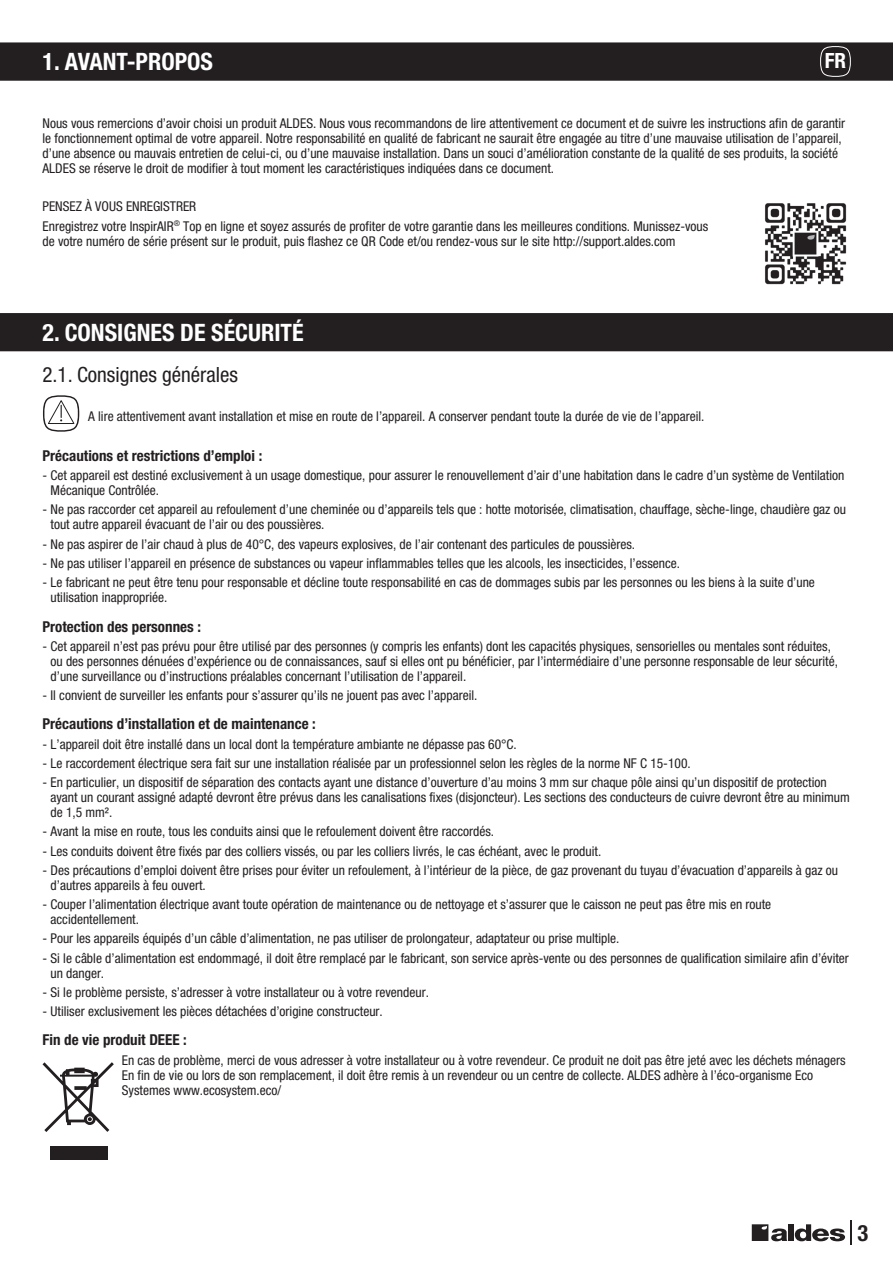
<style>
.page{position:relative;width:893px;height:1263px;background:#fff}
.page>*{position:absolute;margin:0;border:0;box-sizing:border-box;transform-origin:0 0}
.t1{font:700 condensed 24px "Helvetica Neue LT Std";color:#fff}
.t2{font:700 condensed 22.5px "Helvetica Neue LT Std";color:#231f20}
.t3{font:condensed 21px "Helvetica Neue LT Std";color:#231f20}
.t4{font:700 condensed 21px "Helvetica Neue LT Std";color:#fff}
.t5{font:700 condensed 15px "Helvetica Neue LT Std";color:#231f20}
.t6{font:condensed 13.5px/15px "Helvetica Neue LT Std";color:#231f20}
</style>
<div class="page">
<hr style="left:850px;top:1220px;width:2px;height:25px;background:#231f20">
<div style="left:788px;top:1224px;width:6px;height:17px;background:#231f20"></div>
<svg style="left:795px;top:1224px;width:50px;height:17px"></svg>
<svg style="left:752px;top:1224px;width:35px;height:17px"></svg>
<div style="left:0;top:42px;width:893px;height:39px;background:#231f20"></div>
<div style="left:0;top:313px;width:893px;height:38px;background:#231f20"></div>
<img style="left:765px;top:203px;width:82px;height:82px">
<svg style="left:43px;top:395px;width:36px;height:37px"></svg>
<div style="left:50px;top:1146px;width:58px;height:13px;background:#231f20"></div>
<svg style="left:43px;top:1062px;width:71px;height:70px"></svg>
<svg style="left:820px;top:46px;width:31px;height:31px"></svg>
<h1 class="t1" style="left:43px;top:47px;width:172px">1. AVANT-PROPOS</h1>
<h3 class="t4" style="left:825px;top:48px;width:23px">FR</h3>
<p class="t6" style="left:43px;top:115px;width:804px">Nous vous remercions d’avoir choisi un produit ALDES. Nous vous recommandons de lire attentivement ce document et de suivre les instructions afin de garantir le fonctionnement optimal de votre appareil. Notre responsabilité en qualité de fabricant ne saurait être engagée au titre d’une mauvaise utilisation de l’appareil, d’une absence ou mauvais entretien de celui-ci, ou d’une mauvaise installation. Dans un souci d’amélioration constante de la qualité de ses produits, la société ALDES se réserve le droit de modifier à tout moment les caractéristiques indiquées dans ce document.</p>
<p class="t6" style="left:43px;top:197px;width:667px;line-height:19.2px">PENSEZ À VOUS ENREGISTRER<br>Enregistrez votre InspirAIR<sup>®</sup> Top en ligne et soyez assurés de profiter de votre garantie dans les meilleures conditions. Munissez-vous</p>
<p class="t6" style="left:43px;top:233px;width:635px">de votre numéro de série présent sur le produit, puis flashez ce QR Code et/ou rendez-vous sur le site http://support.aldes.com</p>
<h1 class="t1" style="left:43px;top:318px;width:263px">2. CONSIGNES DE SÉCURITÉ</h1>
<h3 class="t3" style="left:43px;top:363px;width:197px">2.1. Consignes générales</h3>
<p class="t6" style="left:88px;top:409px;width:618px">A lire attentivement avant installation et mise en route de l’appareil. A conserver pendant toute la durée de vie de l’appareil.</p>
<p class="t5" style="left:43px;top:446px;width:221px">Précautions et restrictions d’emploi :</p>
<p class="t6" style="left:51px;top:468px;width:795px;text-indent:-8px">- Cet appareil est destiné exclusivement à un usage domestique, pour assurer le renouvellement d’air d’une habitation dans le cadre d’un système de Ventilation<br>Mécanique Contrôlée.</p>
<p class="t6" style="left:51px;top:502px;width:797px;text-indent:-8px">- Ne pas raccorder cet appareil au refoulement d’une cheminée ou d’appareils tels que : hotte motorisée, climatisation, chauffage, sèche-linge, chaudière gaz ou tout autre appareil évacuant de l’air ou des poussières.</p>
<p class="t6" style="left:43px;top:536px;width:594px">- Ne pas aspirer de l’air chaud à plus de 40°C, des vapeurs explosives, de l’air contenant des particules de poussières.</p>
<p class="t6" style="left:43px;top:556px;width:639px">- Ne pas utiliser l’appareil en présence de substances ou vapeur inflammables telles que les alcools, les insecticides, l’essence.</p>
<p class="t6" style="left:51px;top:575px;width:766px;text-indent:-8px">- Le fabricant ne peut être tenu pour responsable et décline toute responsabilité en cas de dommages subis par les personnes ou les biens à la suite d’une utilisation inappropriée.</p>
<p class="t5" style="left:43px;top:617px;width:160px">Protection des personnes :</p>
<p class="t6" style="left:51px;top:638px;width:789px;text-indent:-8px">- Cet appareil n’est pas prévu pour être utilisé par des personnes (y compris les enfants) dont les capacités physiques, sensorielles ou mentales sont réduites, ou des personnes dénuées d’expérience ou de connaissances, sauf si elles ont pu bénéficier, par l’intermédiaire d’une personne responsable de leur sécurité, d’une surveillance ou d’instructions préalables concernant l’utilisation de l’appareil.</p>
<p class="t6" style="left:43px;top:688px;width:436px">- Il convient de surveiller les enfants pour s’assurer qu’ils ne jouent pas avec l’appareil.</p>
<p class="t5" style="left:43px;top:715px;width:275px">Précautions d’installation et de maintenance :</p>
<p class="t6" style="left:43px;top:736px;width:476px">- L’appareil doit être installé dans un local dont la température ambiante ne dépasse pas 60°C.</p>
<p class="t6" style="left:43px;top:755px;width:650px">- Le raccordement électrique sera fait sur une installation réalisée par un professionnel selon les règles de la norme NF C 15-100.</p>
<p class="t6" style="left:51px;top:775px;width:801px;text-indent:-8px">- En particulier, un dispositif de séparation des contacts ayant une distance d’ouverture d’au moins 3 mm sur chaque pôle ainsi qu’un dispositif de protection ayant un courant assigné adapté devront être prévus dans les canalisations fixes (disjoncteur). Les sections des conducteurs de cuivre devront être au minimum de 1,5 mm².</p>
<p class="t6" style="left:43px;top:824px;width:453px">- Avant la mise en route, tous les conduits ainsi que le refoulement doivent être raccordés.</p>
<p class="t6" style="left:43px;top:843px;width:560px">- Les conduits doivent être fixés par des colliers vissés, ou par les colliers livrés, le cas échéant, avec le produit.</p>
<p class="t6" style="left:51px;top:862px;width:789px;text-indent:-8px">- Des précautions d’emploi doivent être prises pour éviter un refoulement, à l’intérieur de la pièce, de gaz provenant du tuyau d’évacuation d’appareils à gaz ou d’autres appareils à feu ouvert.</p>
<p class="t6" style="left:51px;top:897px;width:722px;text-indent:-8px">- Couper l’alimentation électrique avant toute opération de maintenance ou de nettoyage et s’assurer que le caisson ne peut pas être mis en route accidentellement.</p>
<p class="t6" style="left:43px;top:931px;width:578px">- Pour les appareils équipés d’un câble d’alimentation, ne pas utiliser de prolongateur, adaptateur ou prise multiple.</p>
<p class="t6" style="left:51px;top:950px;width:800px;text-indent:-8px">- Si le câble d’alimentation est endommagé, il doit être remplacé par le fabricant, son service après-vente ou des personnes de qualification similaire afin d’éviter un danger.</p>
<p class="t6" style="left:43px;top:984px;width:388px">- Si le problème persiste, s’adresser à votre installateur ou à votre revendeur.</p>
<p class="t6" style="left:43px;top:1004px;width:342px">- Utiliser exclusivement les pièces détachées d’origine constructeur.</p>
<p class="t5" style="left:43px;top:1031px;width:146px">Fin de vie produit DEEE :</p>
<p class="t6" style="left:122px;top:1052px;width:725px">En cas de problème, merci de vous adresser à votre installateur ou à votre revendeur. Ce produit ne doit pas être jeté avec les déchets ménagers<br>En fin de vie ou lors de son remplacement, il doit être remis à un revendeur ou un centre de collecte. ALDES adhère à l’éco-organisme Eco<br>Systemes www.ecosystem.eco/</p>
<h2 class="t2" style="left:857px;top:1219px;width:12px">3</h2>
</div>
